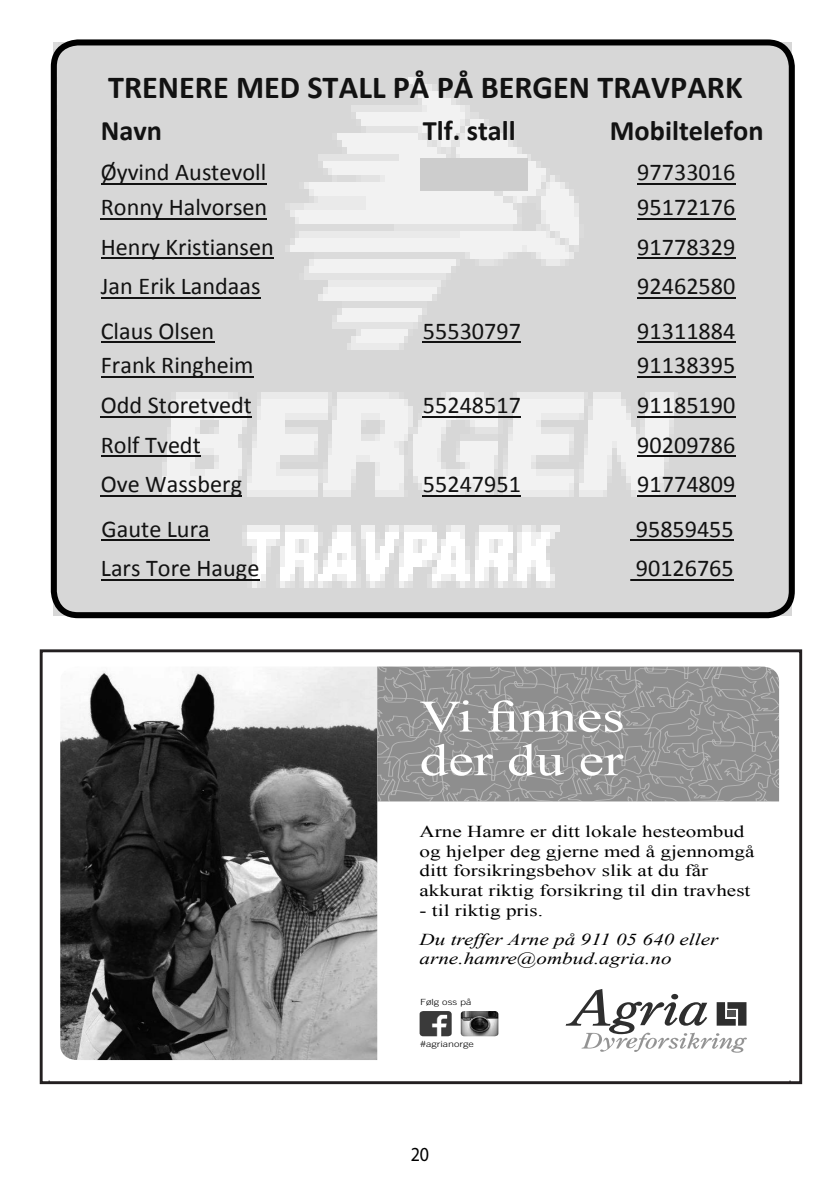
<style>
.page{position:relative;width:840px;height:1191px;background:#fff}
.page>*{position:absolute;margin:0;border:0;box-sizing:border-box;transform-origin:0 0}
.t1{font:45px/43.6px "Times New Roman";color:#fff;scale:1.27 1}
.t2{font:700 32.2px "Calibri";color:#121212}
.t3{font:700 28.2px "Calibri";color:#121212}
.t4{font:24.2px "Calibri";color:#121212}
.t5{font:20px "Myriad Pro";color:#000;scale:.9 1}
.t6{font:16.6px/19.6px "Times New Roman";color:#000;scale:1.27 1}
.t7{font:italic 16.6px/29.4px "Times New Roman";color:#000;scale:1.27 1}
.t8{font:300 8.4px "Trade Gothic";color:#000;scale:1.27 1}
.s1{font-style:normal}
</style>
<div class="page">
<img style="left:60px;top:667px;width:317px;height:393px">
<svg style="left:377px;top:666px;width:401px;height:135px;background:#949494"></svg>
<svg style="left:565px;top:989px;width:181px;height:63px"></svg>
<img style="left:460px;top:1011px;width:38px;height:25px">
<img style="left:419px;top:1011px;width:32px;height:25px">
<div style="left:40px;top:649px;width:761px;height:435px;border:3px solid #231f20"></div>
<img style="left:54px;top:42px;width:736px;height:573px">
<hr style="left:101px;top:183px;width:165px;height:2px;background:#121212">
<hr style="left:637px;top:183px;width:98px;height:2px;background:#121212">
<hr style="left:101px;top:218px;width:166px;height:1px;background:#121212">
<hr style="left:637px;top:218px;width:98px;height:1px;background:#121212">
<hr style="left:101px;top:257px;width:173px;height:2px;background:#121212">
<hr style="left:637px;top:257px;width:98px;height:2px;background:#121212">
<hr style="left:101px;top:297px;width:159px;height:2px;background:#121212">
<hr style="left:637px;top:297px;width:98px;height:2px;background:#121212">
<hr style="left:101px;top:341px;width:113px;height:2px;background:#121212">
<hr style="left:422px;top:341px;width:99px;height:2px;background:#121212">
<hr style="left:637px;top:341px;width:98px;height:2px;background:#121212">
<hr style="left:101px;top:376px;width:152px;height:2px;background:#121212">
<hr style="left:637px;top:376px;width:98px;height:2px;background:#121212">
<hr style="left:101px;top:416px;width:151px;height:1px;background:#121212">
<hr style="left:422px;top:416px;width:99px;height:1px;background:#121212">
<hr style="left:637px;top:416px;width:98px;height:1px;background:#121212">
<hr style="left:101px;top:455px;width:100px;height:2px;background:#121212">
<hr style="left:637px;top:455px;width:98px;height:2px;background:#121212">
<hr style="left:101px;top:495px;width:141px;height:2px;background:#121212">
<hr style="left:422px;top:495px;width:99px;height:2px;background:#121212">
<hr style="left:637px;top:495px;width:98px;height:2px;background:#121212">
<hr style="left:101px;top:539px;width:108px;height:2px;background:#121212">
<hr style="left:630px;top:539px;width:103px;height:2px;background:#121212">
<hr style="left:101px;top:579px;width:158px;height:1px;background:#121212">
<hr style="left:630px;top:579px;width:103px;height:1px;background:#121212">
<div style="left:51px;top:39px;width:743px;height:579px;border:6px solid #000;border-radius:24px"></div>
<div style="left:420px;top:159px;width:107px;height:32px;background:#cdcdcd"></div>
<p class="t2" style="left:108px;top:65px;width:635px">TRENERE MED STALL PÅ PÅ BERGEN TRAVPARK</p>
<p class="t3" style="left:101px;top:111px;width:63px">Navn</p>
<p class="t3" style="left:422px;top:111px;width:94px">Tlf. stall</p>
<p class="t3" style="left:609px;top:111px;width:155px">Mobiltelefon</p>
<p class="t4" style="left:101px;top:155px;width:167px">Øyvind Austevoll</p>
<p class="t4" style="left:637px;top:155px;width:100px">97733016</p>
<p class="t4" style="left:101px;top:190px;width:168px">Ronny Halvorsen</p>
<p class="t4" style="left:637px;top:190px;width:100px">95172176</p>
<p class="t4" style="left:101px;top:230px;width:174px">Henry Kristiansen</p>
<p class="t4" style="left:637px;top:230px;width:100px">91778329</p>
<p class="t4" style="left:101px;top:269px;width:161px">Jan Erik Landaas</p>
<p class="t4" style="left:637px;top:269px;width:100px">92462580</p>
<p class="t4" style="left:101px;top:314px;width:115px">Claus Olsen</p>
<p class="t4" style="left:422px;top:314px;width:100px">55530797</p>
<p class="t4" style="left:637px;top:314px;width:100px">91311884</p>
<p class="t4" style="left:101px;top:348px;width:154px">Frank Ringheim</p>
<p class="t4" style="left:637px;top:348px;width:100px">91138395</p>
<p class="t4" style="left:101px;top:388px;width:152px">Odd Storetvedt</p>
<p class="t4" style="left:422px;top:388px;width:100px">55248517</p>
<p class="t4" style="left:637px;top:388px;width:100px">91185190</p>
<p class="t4" style="left:101px;top:428px;width:101px">Rolf Tvedt</p>
<p class="t4" style="left:637px;top:428px;width:100px">90209786</p>
<p class="t4" style="left:101px;top:467px;width:143px">Ove Wassberg</p>
<p class="t4" style="left:422px;top:467px;width:100px">55247951</p>
<p class="t4" style="left:637px;top:467px;width:100px">91774809</p>
<p class="t4" style="left:101px;top:512px;width:110px">Gaute Lura</p>
<p class="t4" style="left:635px;top:512px;width:99px">95859455</p>
<p class="t4" style="left:101px;top:551px;width:160px">Lars Tore Hauge</p>
<p class="t4" style="left:635px;top:551px;width:99px">90126765</p>
<p class="t1" style="left:419px;top:694px;width:163px">Vi finnes der du er</p>
<p class="t6" style="left:419px;top:821px;width:265px">Arne Hamre er ditt lokale hesteombud og hjelper deg gjerne med å gjennomgå ditt forsikringsbehov slik at du får akkurat riktig forsikring til din travhest</p>
<p class="t7" style="left:419px;top:895px;width:236px"><span class="s1">- til riktig pris.<br></span>Du treffer Arne på 911 05 640 eller</p>
<p class="t7" style="left:419px;top:943px;width:200px">arne.hamre@ombud.agria.no</p>
<p class="t8" style="left:420px;top:997px;width:42px">Følg oss på</p>
<p class="t8" style="left:420px;top:1038px;width:44px">#agrianorge</p>
<p class="t5" style="left:410px;top:1141px;width:22px">20</p>
</div>
